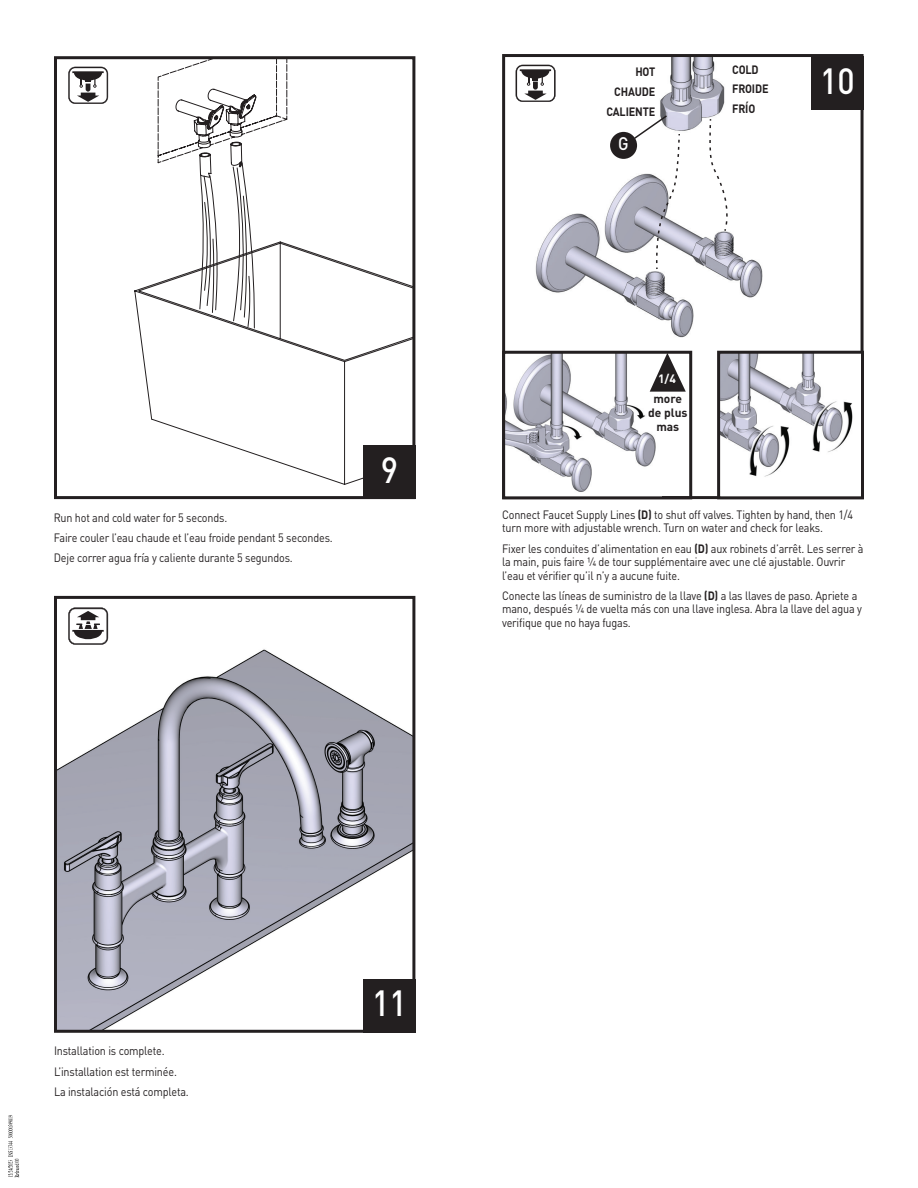
<style>
.page{position:relative;width:918px;height:1188px;background:#fff}
.page>*{position:absolute;margin:0;border:0;box-sizing:border-box;transform-origin:0 0}
.t1{font:500 36px "DIN Pro";color:#fff;scale:.9 1}
.t2{font:500 18px "DIN Pro";color:#fff;scale:.9 1}
.t3{font:12px/13.5px "DIN Pro";letter-spacing:-.015em;color:#231f20;scale:.9 1}
.t4{font:700 12px/20.2px "DIN Pro";letter-spacing:-.015em;color:#231f20;scale:.9 1}
.t5{font:700 12px/14.4px "DIN Pro";letter-spacing:-.015em;color:#231f20;text-align:center}
.t6{font:700 12px "DIN Pro";color:#fff}
.s1{font-weight:700}
</style>
<div class="page">
<svg style="left:54px;top:56px;width:362px;height:444px"></svg>
<div style="left:363px;top:445px;width:52px;height:54px;background:#231f20"></div>
<svg style="left:68px;top:67px;width:40px;height:37px"></svg>
<svg style="left:502px;top:54px;width:362px;height:446px"></svg>
<div style="left:811px;top:56px;width:53px;height:54px;background:#231f20"></div>
<svg style="left:516px;top:65px;width:40px;height:37px"></svg>
<div style="left:610px;top:132px;width:27px;height:27px;background:#231f20;border-radius:50%"></div>
<img style="left:506px;top:355px;width:155px;height:140px">
<div style="left:502px;top:351px;width:190px;height:148px;border:3px solid #231f20"></div>
<img style="left:721px;top:355px;width:139px;height:140px">
<div style="left:717px;top:351px;width:147px;height:148px;border:3px solid #231f20"></div>
<svg style="left:650px;top:353px;width:36px;height:39px"></svg>
<svg style="left:633px;top:114px;width:48px;height:157px"></svg>
<svg style="left:709px;top:118px;width:19px;height:114px"></svg>
<svg style="left:54px;top:595px;width:362px;height:438px"></svg>
<div style="left:363px;top:979px;width:52px;height:54px;background:#231f20"></div>
<svg style="left:68px;top:608px;width:40px;height:37px"></svg>
<svg style="left:8px;top:1115px;width:11px;height:62px"></svg>
<p class="t3" style="left:54px;top:507px;width:312px;line-height:20.2px">Run hot and cold water for 5 seconds.<br>Faire couler l’eau chaude et l’eau froide pendant 5 secondes.<br>Deje correr agua fría y caliente durante 5 segundos.</p>
<h1 class="t1" style="left:381px;top:440px;width:21px">9</h1>
<p class="t4" style="left:607px;top:61px;width:56px;text-align:right">HOT<br>CHAUDE<br>CALIENTE</p>
<h2 class="t2" style="left:618px;top:129px;width:13px">G</h2>
<p class="t4" style="left:732px;top:60px;width:42px;line-height:18.8px">COLD<br>FROIDE</p>
<p class="t4" style="left:732px;top:98px;width:27px">FRÍO</p>
<h1 class="t1" style="left:820px;top:52px;width:40px">10</h1>
<p class="t6" style="left:658px;top:369px;width:19px">1/4</p>
<p class="t5" style="left:648px;top:390px;width:41px">more de plus mas</p>
<p class="t3" style="left:502px;top:507px;width:392px">Connect Faucet Supply Lines <span class="s1">(D)</span> to shut off valves. Tighten by hand, then 1/4 turn more with adjustable wrench. Turn on water and check for leaks.</p>
<p class="t3" style="left:502px;top:541px;width:403px">Fixer les conduites d’alimentation en eau <span class="s1">(D)</span> aux robinets d’arrêt. Les serrer à la main, puis faire ¼ de tour supplémentaire avec une clé ajustable. Ouvrir l’eau et vérifier qu’il n’y a aucune fuite.</p>
<p class="t3" style="left:502px;top:588px;width:401px">Conecte las líneas de suministro de la llave <span class="s1">(D)</span> a las llaves de paso. Apriete a mano, después ¼ de vuelta más con una llave inglesa. Abra la llave del agua y verifique que no haya fugas.</p>
<p class="t3" style="left:54px;top:1040px;width:151px;line-height:20.2px">Installation is complete.<br>L’installation est terminée.<br>La instalación está completa.</p>
<h1 class="t1" style="left:372px;top:974px;width:40px">11</h1>
</div>
